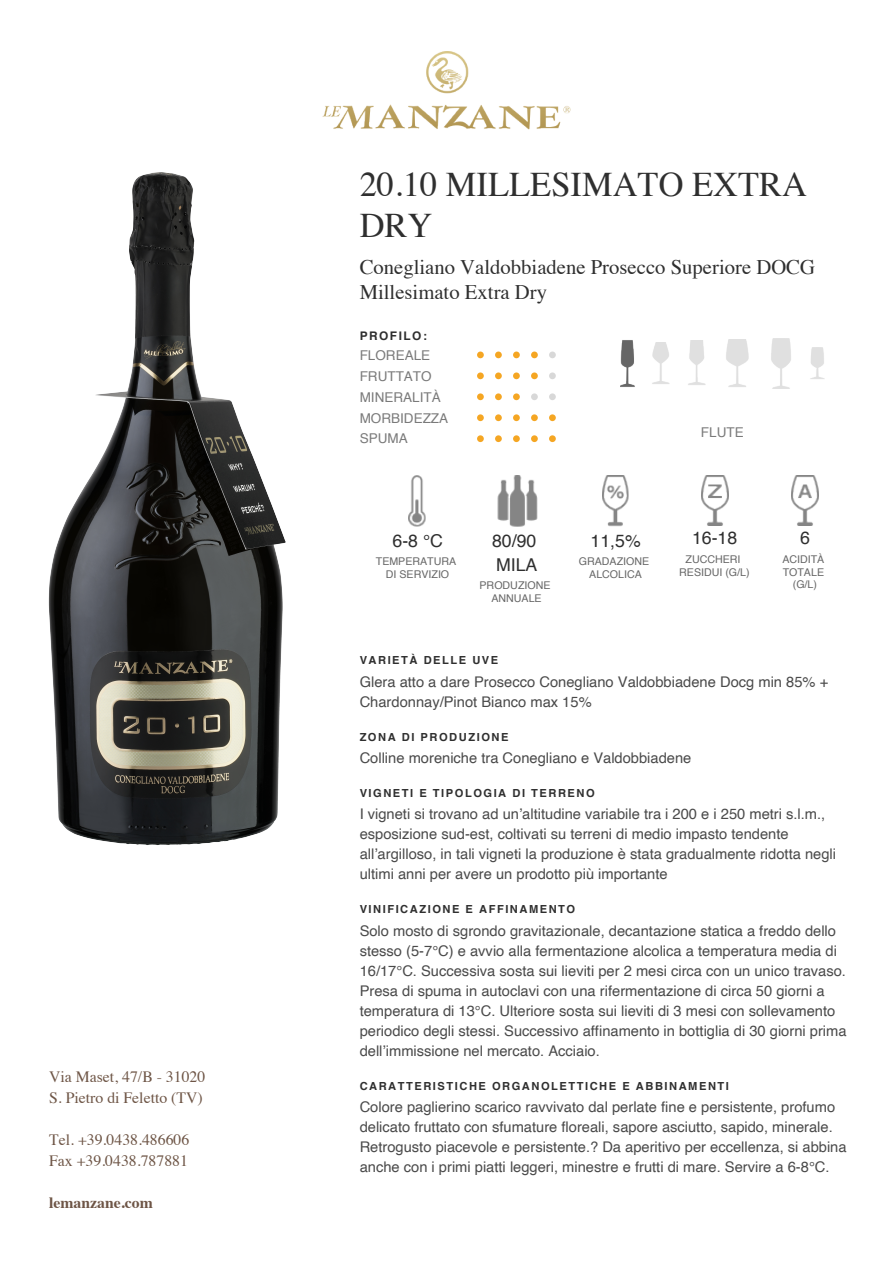
<style>
.page{position:relative;width:893px;height:1263px;background:#fff}
.page>*{position:absolute;margin:0;border:0;box-sizing:border-box;transform-origin:0 0}
.t1{font:34.5px/41px "Times";color:#2f2f2f}
.t2{font:20.7px/24.6px "Times";color:#2f2f2f}
.t3{font:17.7px/24px "Helvetica";color:#2f2f2f}
.t4{font:15.75px/21px "Times";color:#6e5546}
.t5{font:700 15.75px "Times";color:#6e5546}
.t6{font:14.7px/20px "Helvetica";color:#4a4a4a}
.t7{font:13.5px/21px "Helvetica";color:#7a7a7a}
.t8{font:700 11.85px "Helvetica";letter-spacing:.13em;color:#2f2f2f}
.t9{font:700 11.1px "Helvetica";letter-spacing:.14em;color:#2f2f2f}
.t10{font:10.65px/12.9px "Helvetica";color:#666;text-align:center}
</style>
<div class="page">
<img style="left:322px;top:51px;width:249px;height:79px">
<img style="left:620px;top:340px;width:15px;height:47px">
<img style="left:652px;top:342px;width:17px;height:42px">
<img style="left:688px;top:341px;width:17px;height:44px">
<img style="left:726px;top:340px;width:22px;height:47px">
<img style="left:771px;top:339px;width:20px;height:49px">
<img style="left:810px;top:347px;width:14px;height:32px">
<img style="left:409px;top:476px;width:17px;height:51px">
<img style="left:497px;top:476px;width:40px;height:51px">
<img style="left:602px;top:476px;width:27px;height:51px">
<img style="left:701px;top:476px;width:27px;height:49px">
<img style="left:791px;top:476px;width:27px;height:49px">
<div style="left:477px;top:351px;width:7px;height:7px;background:#f5a623;border-radius:50%"></div>
<div style="left:495px;top:351px;width:7px;height:7px;background:#f5a623;border-radius:50%"></div>
<div style="left:513px;top:351px;width:7px;height:7px;background:#f5a623;border-radius:50%"></div>
<div style="left:477px;top:372px;width:7px;height:7px;background:#f5a623;border-radius:50%"></div>
<div style="left:495px;top:372px;width:7px;height:7px;background:#f5a623;border-radius:50%"></div>
<div style="left:513px;top:372px;width:7px;height:7px;background:#f5a623;border-radius:50%"></div>
<div style="left:477px;top:393px;width:7px;height:7px;background:#f5a623;border-radius:50%"></div>
<div style="left:495px;top:393px;width:7px;height:7px;background:#f5a623;border-radius:50%"></div>
<div style="left:513px;top:393px;width:7px;height:7px;background:#f5a623;border-radius:50%"></div>
<div style="left:477px;top:414px;width:7px;height:7px;background:#f5a623;border-radius:50%"></div>
<div style="left:495px;top:414px;width:7px;height:7px;background:#f5a623;border-radius:50%"></div>
<div style="left:513px;top:414px;width:7px;height:7px;background:#f5a623;border-radius:50%"></div>
<div style="left:477px;top:435px;width:7px;height:7px;background:#f5a623;border-radius:50%"></div>
<div style="left:495px;top:435px;width:7px;height:7px;background:#f5a623;border-radius:50%"></div>
<div style="left:513px;top:435px;width:7px;height:7px;background:#f5a623;border-radius:50%"></div>
<div style="left:531px;top:351px;width:7px;height:7px;background:#f5a623;border-radius:50%"></div>
<div style="left:531px;top:393px;width:7px;height:7px;background:#d8d8d8;border-radius:50%"></div>
<div style="left:531px;top:435px;width:7px;height:7px;background:#f5a623;border-radius:50%"></div>
<div style="left:549px;top:393px;width:7px;height:7px;background:#d8d8d8;border-radius:50%"></div>
<div style="left:549px;top:351px;width:7px;height:7px;background:#d8d8d8;border-radius:50%"></div>
<div style="left:549px;top:372px;width:7px;height:7px;background:#d8d8d8;border-radius:50%"></div>
<div style="left:549px;top:414px;width:7px;height:7px;background:#f5a623;border-radius:50%"></div>
<div style="left:531px;top:414px;width:7px;height:7px;background:#f5a623;border-radius:50%"></div>
<div style="left:531px;top:372px;width:7px;height:7px;background:#f5a623;border-radius:50%"></div>
<div style="left:549px;top:435px;width:7px;height:7px;background:#f5a623;border-radius:50%"></div>
<img style="left:48px;top:172px;width:238px;height:673px">
<p class="t4" style="left:49px;top:1065px;width:158px">Via Maset, 47/B - 31020<br>S. Pietro di Feletto (TV)</p>
<p class="t4" style="left:49px;top:1128px;width:142px">Tel. +39.0438.486606<br>Fax +39.0438.787881</p>
<p class="t5" style="left:49px;top:1187px;width:105px">lemanzane.com</p>
<h1 class="t1" style="left:360px;top:161px;width:449px">20.10 MILLESIMATO EXTRA<br>DRY</h1>
<h2 class="t2" style="left:360px;top:253px;width:457px">Conegliano Valdobbiadene Prosecco Superiore DOCG<br>Millesimato Extra Dry</h2>
<p class="t8" style="left:360px;top:329px;width:69px">PROFILO:</p>
<p class="t7" style="left:360px;top:345px;width:90px">FLOREALE<br>FRUTTATO<br>MINERALITÀ<br>MORBIDEZZA<br>SPUMA</p>
<p class="t7" style="left:701px;top:423px;width:44px">FLUTE</p>
<p class="t3" style="left:393px;top:529px;width:52px">6-8 °C</p>
<p class="t10" style="left:376px;top:555px;width:82px">TEMPERATURA<br>DI SERVIZIO</p>
<p class="t3" style="left:492px;top:529px;width:47px">80/90<br>MILA</p>
<p class="t10" style="left:480px;top:579px;width:73px">PRODUZIONE<br>ANNUALE</p>
<p class="t3" style="left:591px;top:529px;width:52px">11,5%</p>
<p class="t10" style="left:579px;top:555px;width:72px">GRADAZIONE<br>ALCOLICA</p>
<p class="t3" style="left:692px;top:527px;width:47px">16-18</p>
<p class="t10" style="left:679px;top:553px;width:72px">ZUCCHERI<br>RESIDUI (G/L)</p>
<p class="t3" style="left:800px;top:527px;width:11px">6</p>
<p class="t10" style="left:782px;top:553px;width:44px">ACIDITÀ<br>TOTALE (G/L)</p>
<p class="t9" style="left:360px;top:654px;width:140px">VARIETÀ DELLE UVE</p>
<p class="t6" style="left:360px;top:672px;width:470px">Glera atto a dare Prosecco Conegliano Valdobbiadene Docg min 85% +<br>Chardonnay/Pinot Bianco max 15%</p>
<p class="t9" style="left:360px;top:730px;width:150px">ZONA DI PRODUZIONE</p>
<p class="t6" style="left:360px;top:748px;width:333px">Colline moreniche tra Conegliano e Valdobbiadene</p>
<p class="t9" style="left:360px;top:786px;width:237px">VIGNETI E TIPOLOGIA DI TERRENO</p>
<p class="t6" style="left:360px;top:805px;width:478px">I vigneti si trovano ad unʼaltitudine variabile tra i 200 e i 250 metri s.l.m., esposizione sud-est, coltivati su terreni di medio impasto tendente allʼargilloso, in tali vigneti la produzione è stata gradualmente ridotta negli ultimi anni per avere un prodotto più importante</p>
<p class="t9" style="left:360px;top:903px;width:217px">VINIFICAZIONE E AFFINAMENTO</p>
<p class="t6" style="left:360px;top:921px;width:488px">Solo mosto di sgrondo gravitazionale, decantazione statica a freddo dello stesso (5-7°C) e avvio alla fermentazione alcolica a temperatura media di 16/17°C. Successiva sosta sui lieviti per 2 mesi circa con un unico travaso.<br>Presa di spuma in autoclavi con una rifermentazione di circa 50 giorni a temperatura di 13°C. Ulteriore sosta sui lieviti di 3 mesi con sollevamento periodico degli stessi. Successivo affinamento in bottiglia di 30 giorni prima dellʼimmissione nel mercato. Acciaio.</p>
<p class="t9" style="left:360px;top:1079px;width:371px">CARATTERISTICHE ORGANOLETTICHE E ABBINAMENTI</p>
<p class="t6" style="left:360px;top:1097px;width:488px">Colore paglierino scarico ravvivato dal perlate fine e persistente, profumo delicato fruttato con sfumature floreali, sapore asciutto, sapido, minerale.<br>Retrogusto piacevole e persistente.? Da aperitivo per eccellenza, si abbina anche con i primi piatti leggeri, minestre e frutti di mare. Servire a 6-8°C.</p>
</div>
